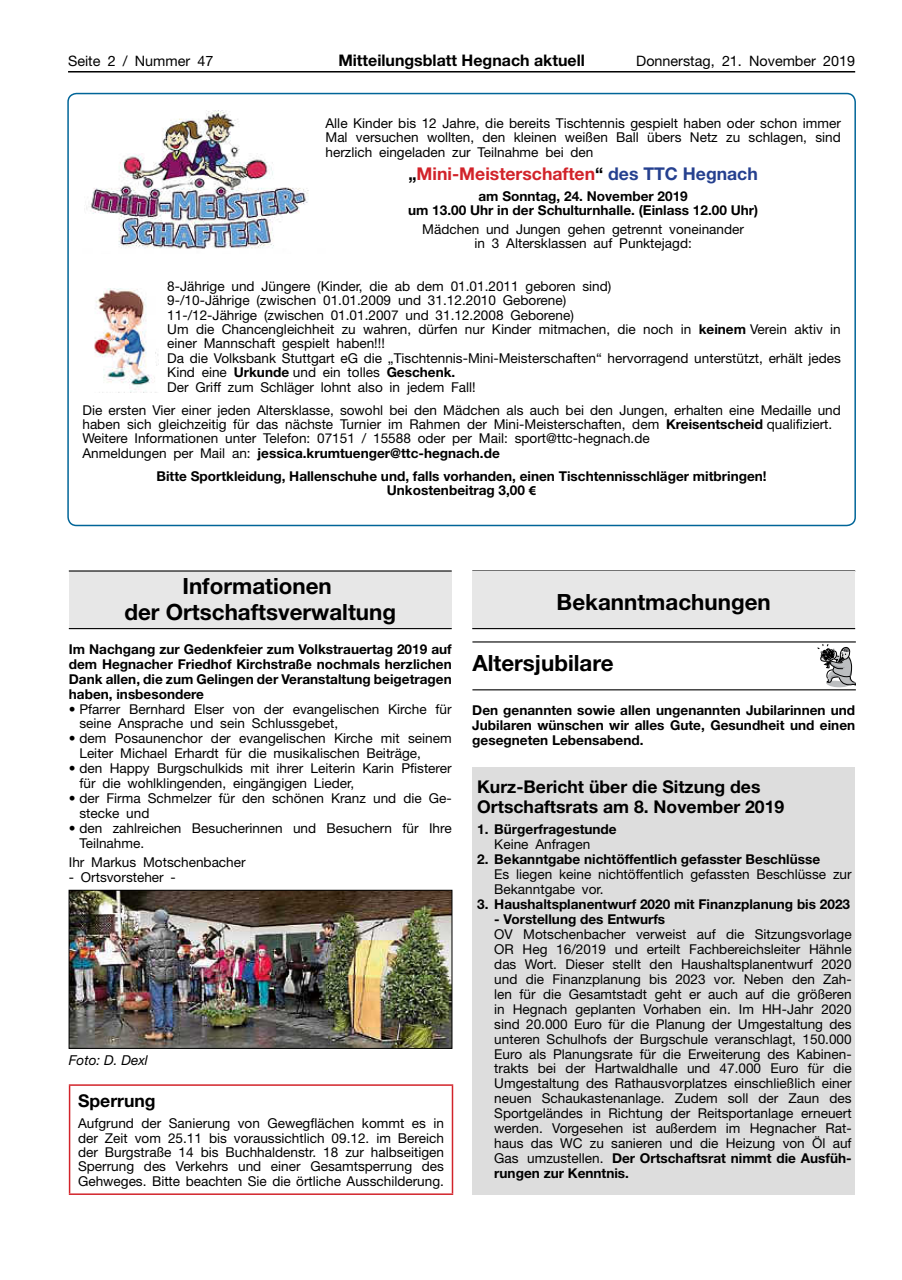
<style>
.page{position:relative;width:902px;height:1280px;background:#fff}
.page>*{position:absolute;margin:0;border:0;box-sizing:border-box;transform-origin:0 0}
.t1{font:700 22.35px/26.8px "Helvetica Neue";color:#000;text-align:center}
.t2{font:700 17.55px/19.8px "Helvetica Neue";color:#000}
.t3{font:700 17.55px "Helvetica Neue";color:#d2232a}
.t4{font:700 15.9px "Helvetica Neue";color:#000}
.t5{font:14.4px "Helvetica Neue";color:#000}
.t6{font:13.65px/15px "Helvetica Neue";color:#000}
.t7{font:700 13.65px/15px "Helvetica Neue";color:#000;text-align:justify}
.t8{font:italic 13.65px "Helvetica Neue";color:#000}
.s1{color:#000}
.s2{color:#25408f}
.s3{font-weight:700}
.s4{font-family:"Myriad Pro"}
</style>
<div class="page">
<hr style="left:68px;top:71px;width:787px;height:2px;background:#000">
<div style="left:472px;top:767px;width:383px;height:428px;background:#ddd"></div>
<div style="left:69px;top:571px;width:382px;height:58px;background:#e7e7e7"></div>
<hr style="left:69px;top:570px;width:382px;height:1px;background:#000">
<hr style="left:69px;top:628px;width:382px;height:1px;background:#000">
<img style="left:71px;top:892px;width:379px;height:155px">
<div style="left:69px;top:890px;width:383px;height:159px;border:1px solid #000"></div>
<hr style="left:69px;top:1084px;width:384px;height:2px;background:#d2232a">
<hr style="left:69px;top:1086px;width:1px;height:107px;background:#d2232a">
<hr style="left:451px;top:1086px;width:2px;height:107px;background:#d2232a">
<hr style="left:69px;top:1193px;width:384px;height:2px;background:#d2232a">
<hr style="left:472px;top:570px;width:383px;height:1px;background:#000">
<div style="left:472px;top:571px;width:383px;height:58px;background:#e7e7e7"></div>
<hr style="left:472px;top:628px;width:383px;height:1px;background:#000">
<svg style="left:817px;top:644px;width:38px;height:43px"></svg>
<hr style="left:472px;top:641px;width:383px;height:1px;background:#000">
<hr style="left:472px;top:689px;width:383px;height:1px;background:#000">
<div style="left:67px;top:93px;width:788px;height:433px;border:2px solid #006598;border-radius:9px"></div>
<img style="left:84px;top:111px;width:225px;height:138px">
<img style="left:94px;top:288px;width:65px;height:104px">
<p class="t5" style="left:68px;top:52px;width:147px">Seite 2 / Nummer 47</p>
<p class="t4" style="left:338px;top:51px;width:248px">Mitteilungsblatt Hegnach aktuell</p>
<p class="t5" style="left:636px;top:53px;width:220px">Donnerstag, 21. November 2019</p>
<p class="t6" style="left:325px;top:115px;width:517px;line-height:14.4px;text-align:justify">Alle Kinder bis 12 Jahre, die bereits Tischtennis gespielt haben oder schon immer Mal versuchen wollten, den kleinen weißen Ball übers Netz zu schlagen, sind herzlich eingeladen zur Teilnahme bei den</p>
<p class="t3" style="left:408px;top:163px;width:351px"><span class="s1">„</span>Mini-Meisterschaften<span class="s1">“</span> <span class="s2">des TTC Hegnach</span></p>
<p class="t7" style="left:408px;top:188px;width:351px;line-height:14.4px;text-align:center">am Sonntag, 24. November 2019<br>um 13.00 Uhr in der Schulturnhalle. (Einlass 12.00 Uhr)</p>
<p class="t6" style="left:422px;top:221px;width:323px;line-height:14.4px;text-align:center">Mädchen und Jungen gehen getrennt voneinander in 3 Altersklassen auf Punktejagd:</p>
<p class="t6" style="left:167px;top:279px;width:675px;line-height:14.4px">8-Jährige und Jüngere (Kinder, die ab dem 01.01.2011 geboren sind)<br>9-/10-Jährige (zwischen 01.01.2009 und 31.12.2010 Geborene)<br>11-/12-Jährige (zwischen 01.01.2007 und 31.12.2008 Geborene)<br>Um die Chancengleichheit zu wahren, dürfen nur Kinder mitmachen, die noch in <span class="s3">keinem</span> Verein aktiv in einer Mannschaft gespielt haben!!!<br>Da die Volksbank Stuttgart eG die „Tischtennis-Mini-Meisterschaften“ hervorragend unterstützt, erhält jedes Kind eine <span class="s3">Urkunde</span> und ein tolles <span class="s3">Geschenk.<br></span>Der Griff zum Schläger lohnt also in jedem Fall!</p>
<p class="t6" style="left:82px;top:402px;width:760px;line-height:14.4px">Die ersten Vier einer jeden Altersklasse, sowohl bei den Mädchen als auch bei den Jungen, erhalten eine Medaille und haben sich gleichzeitig für das nächste Turnier im Rahmen der Mini-Meisterschaften, dem <span class="s3">Kreisentscheid</span> qualifiziert.<br>Weitere Informationen unter Telefon: 07151 / 15588 oder per Mail: sport@ttc-hegnach.de<br>Anmeldungen per Mail an: <span class="s3">jessica.krumtuenger@ttc-hegnach.de</span></p>
<p class="t7" style="left:156px;top:468px;width:611px;line-height:14.4px;text-align:center">Bitte Sportkleidung, Hallenschuhe und, falls vorhanden, einen Tischtennisschläger mitbringen!<br>Unkostenbeitrag 3,00 <span class="s4">€</span></p>
<h1 class="t1" style="left:124px;top:572px;width:273px">Informationen<br>der Ortschaftsverwaltung</h1>
<p class="t7" style="left:69px;top:641px;width:384px">Im Nachgang zur Gedenkfeier zum Volkstrauertag 2019 auf dem Hegnacher Friedhof Kirchstraße nochmals herzlichen Dank allen, die zum Gelingen der Veranstaltung beigetragen haben, insbesondere</p>
<p class="t6" style="left:79px;top:701px;width:374px;text-indent:-11px">• Pfarrer Bernhard Elser von der evangelischen Kirche für seine Ansprache und sein Schlussgebet,</p>
<p class="t6" style="left:79px;top:731px;width:374px;text-indent:-11px">• dem Posaunenchor der evangelischen Kirche mit seinem<br>Leiter Michael Erhardt für die musikalischen Beiträge,</p>
<p class="t6" style="left:79px;top:761px;width:374px;text-indent:-11px">• den Happy Burgschulkids mit ihrer Leiterin Karin Pfisterer für die wohlklingenden, eingängigen Lieder,</p>
<p class="t6" style="left:79px;top:791px;width:374px;text-indent:-11px">• der Firma Schmelzer für den schönen Kranz und die Ge&shy;stecke und</p>
<p class="t6" style="left:79px;top:821px;width:374px;text-indent:-11px">• den zahlreichen Besucherinnen und Besuchern für Ihre<br>Teilnahme.</p>
<p class="t6" style="left:69px;top:855px;width:178px">Ihr Markus Motschenbacher</p>
<p class="t6" style="left:69px;top:870px;width:108px">- Ortsvorsteher -</p>
<p class="t8" style="left:69px;top:1051px;width:81px">Foto: D. Dexl</p>
<p class="t2" style="left:78px;top:1091px;width:79px">Sperrung</p>
<p class="t6" style="left:78px;top:1116px;width:367px;line-height:14.4px;text-align:justify">Aufgrund der Sanierung von Gewegflächen kommt es in der Zeit vom 25.11 bis voraussichtlich 09.12. im Bereich der Burgstraße 14 bis Buchhaldenstr. 18 zur halbseitigen Sperrung des Verkehrs und einer Gesamtsperrung des Gehweges. Bitte beachten Sie die örtliche Ausschilderung.</p>
<h1 class="t1" style="left:556px;top:588px;width:216px">Bekanntmachungen</h1>
<h1 class="t1" style="left:472px;top:649px;width:142px">Altersjubilare</h1>
<p class="t7" style="left:472px;top:702px;width:384px">Den genannten sowie allen ungenannten Jubilarinnen und Jubilaren wünschen wir alles Gute, Gesundheit und einen gesegneten Lebensabend.</p>
<p class="t2" style="left:477px;top:777px;width:308px">Kurz-Bericht über die Sitzung des<br>Ortschaftsrats am 8. November 2019</p>
<p class="t7" style="left:477px;top:822px;width:141px">1. Bürgerfragestunde</p>
<p class="t6" style="left:494px;top:837px;width:97px">Keine Anfragen</p>
<p class="t7" style="left:477px;top:852px;width:344px">2. Bekanntgabe nichtöffentlich gefasster Beschlüsse</p>
<p class="t6" style="left:494px;top:867px;width:359px">Es liegen keine nichtöffentlich gefassten Beschlüsse zur<br>Bekanntgabe vor.</p>
<p class="t7" style="left:477px;top:896px;width:374px">3. Haushaltsplanentwurf 2020 mit Finanzplanung bis 2023</p>
<p class="t7" style="left:494px;top:911px;width:172px">- Vorstellung des Entwurfs</p>
<p class="t6" style="left:494px;top:926px;width:359px;text-align:justify">OV Motschenbacher verweist auf die Sitzungsvorlage OR Heg 16/2019 und erteilt Fachbereichsleiter Hähnle das Wort. Dieser stellt den Haushaltsplanentwurf 2020 und die Finanzplanung bis 2023 vor. Neben den Zah&shy;len für die Gesamtstadt geht er auch auf die größeren in Hegnach geplanten Vorhaben ein. Im HH-Jahr 2020 sind 20.000 Euro für die Planung der Umgestaltung des unteren Schulhofs der Burgschule veranschlagt, 150.000<br>Euro als Planungsrate für die Erweiterung des Kabinen&shy;trakts bei der Hartwaldhalle und 47.000 Euro für die Umgestaltung des Rathausvorplatzes einschließlich einer neuen Schaukastenanlage. Zudem soll der Zaun des Sportgeländes in Richtung der Reitsportanlage erneuert werden. Vorgesehen ist außerdem im Hegnacher Rat&shy;haus das WC zu sanieren und die Heizung von Öl auf Gas umzustellen. <span class="s3">Der Ortschaftsrat nimmt die Ausfüh&shy;rungen zur Kenntnis.</span></p>
</div>
